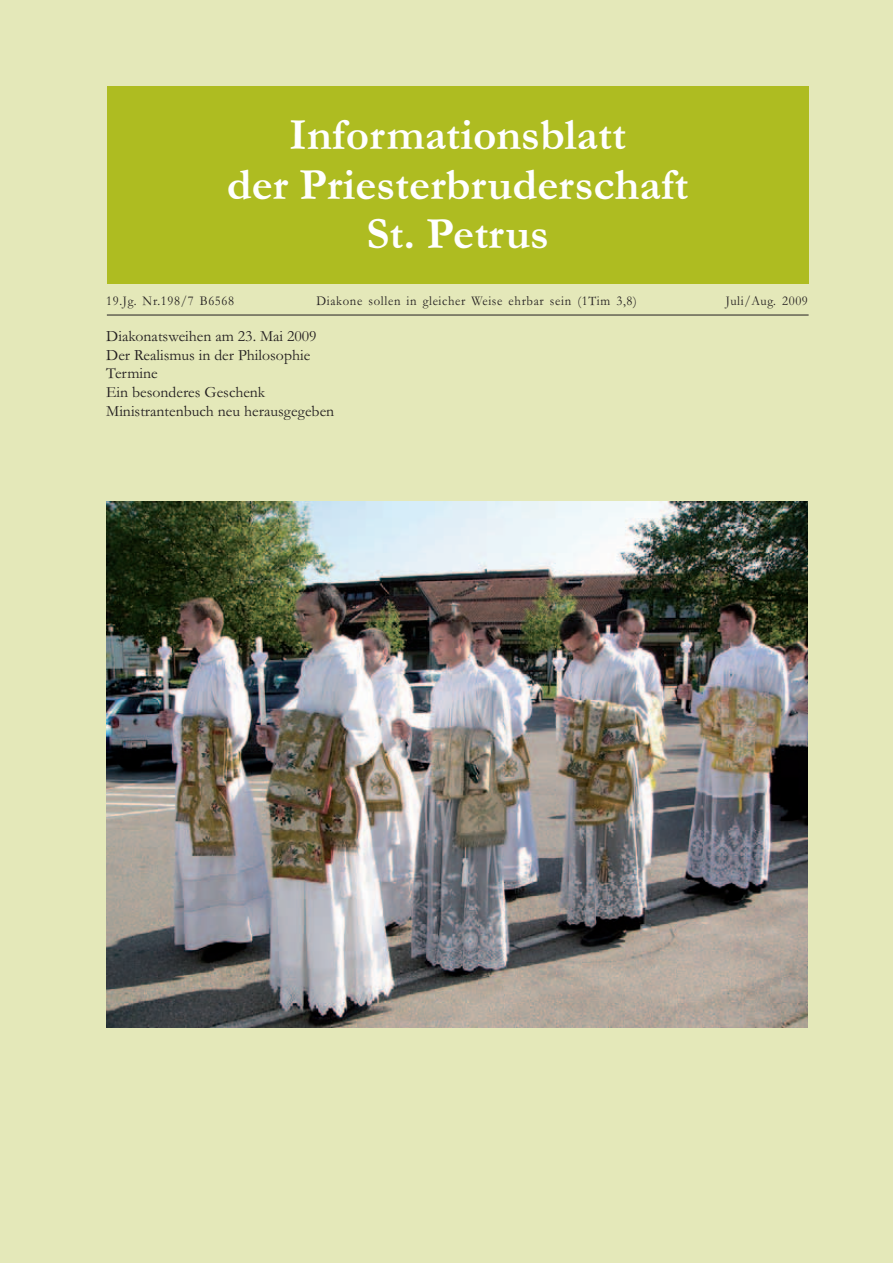
<style>
.page{position:relative;width:893px;height:1263px;background:#e4e8b9}
.page>*{position:absolute;margin:0;border:0;box-sizing:border-box;transform-origin:0 0}
.t1{font:700 45px/49.5px "Garamond";color:#fff;text-align:center}
.t2{font:15.75px/18.9px "Garamond";color:#231f20}
.t3{font:13.5px "Garamond";letter-spacing:.055em;color:#231f20;scale:.94 1}
</style>
<div class="page">
<div style="left:107px;top:86px;width:701px;height:197px;background:#aebc21"></div>
<hr style="left:107px;top:315px;width:701px;height:1px;background:#231f20">
<img style="left:106px;top:502px;width:702px;height:526px">
<h1 class="t1" style="left:227px;top:114px;width:463px">Informationsblatt<br>der Priesterbruderschaft<br>St. Petrus</h1>
<p class="t3" style="left:106px;top:296px;width:138px">19.Jg. Nr.198/7 B6568</p>
<p class="t3" style="left:316px;top:296px;width:342px">Diakone sollen in gleicher Weise ehrbar sein (1Tim 3,8)</p>
<p class="t3" style="left:726px;top:296px;width:89px">Juli/Aug. 2009</p>
<p class="t2" style="left:106px;top:328px;width:229px">Diakonatsweihen am 23. Mai 2009<br>Der Realismus in der Philosophie<br>Termine<br>Ein besonderes Geschenk<br>Ministrantenbuch neu herausgegeben</p>
</div>
